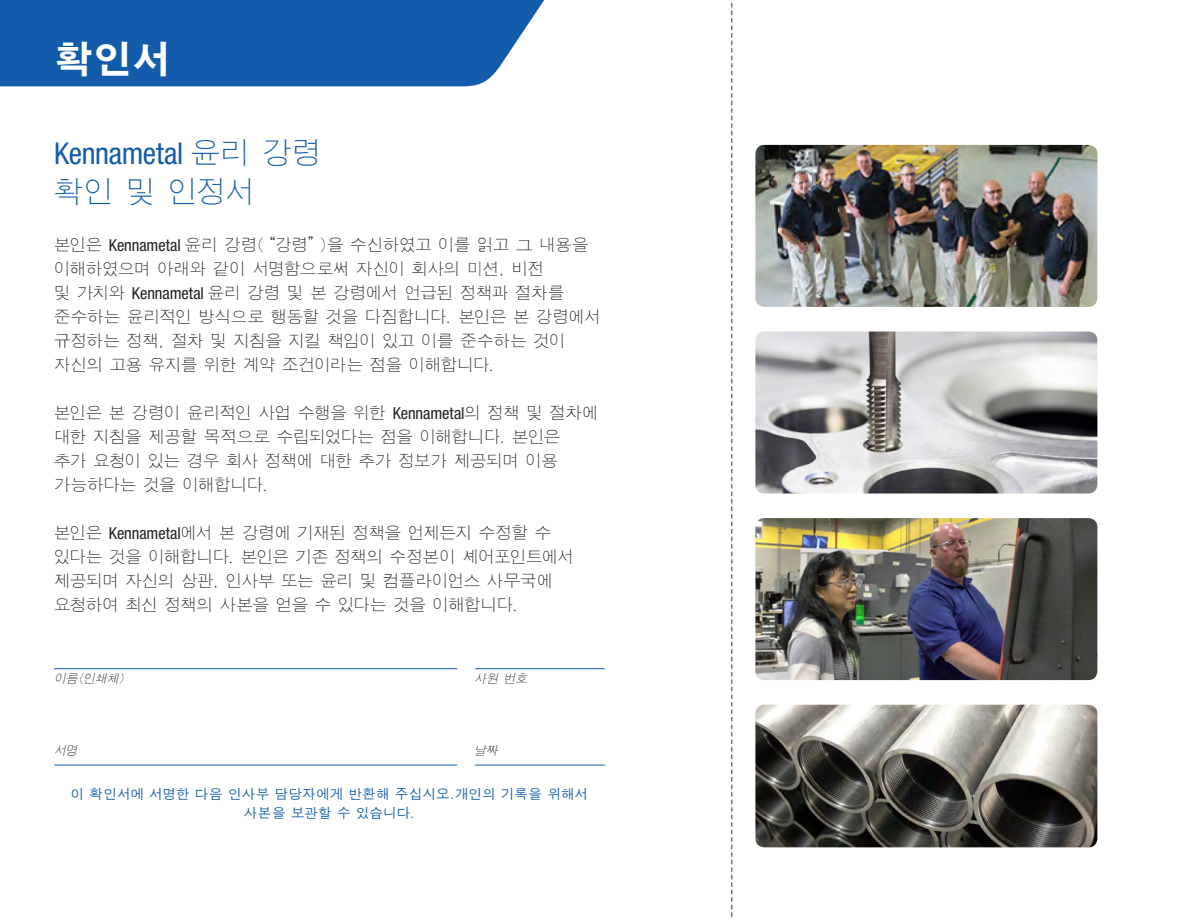
<style>
.page{position:relative;width:1188px;height:918px;background:#fff}
.page>*{position:absolute;margin:0;border:0;box-sizing:border-box;transform-origin:0 0}
.t1{font:700 39px "SM Gothic Std";color:#fff}
.BodyText_11_16_57_co{font:condensed 30px "Helvetica Neue LTW1 G";letter-spacing:-.01em;color:#135cab}
.BodyText_11_16_57_co-2{font:300 30px "SM Gothic Std";color:#135cab}
.BodyText_11_16_57_co-3{font:300 16.5px/24px "SM Gothic Std";letter-spacing:-.03em;color:#231f20}
.BodyText_11_16_57_co-4{font:500 13.5px/19.5px "SM Gothic Std";letter-spacing:.01em;color:#135cab;text-align:center}
.BodyText_11_16_57_co-5{font:italic 300 12px "SM Gothic Std";color:#231f20}
.s1{font-family:"SM Gothic Std";font-weight:300;font-stretch:normal}
.s2{font-family:"Helvetica Neue LTW1 G";font-weight:400;font-stretch:condensed}
</style>
<div class="page">
<svg style="left:731px;top:3px;width:1px;height:914px"></svg>
<hr style="left:54px;top:668px;width:403px;height:1px;background:#135cab">
<hr style="left:475px;top:668px;width:130px;height:1px;background:#135cab">
<hr style="left:54px;top:765px;width:403px;height:1px;background:#135cab">
<hr style="left:475px;top:765px;width:130px;height:1px;background:#135cab">
<img style="left:755px;top:145px;width:342px;height:162px">
<img style="left:755px;top:518px;width:342px;height:162px">
<img style="left:755px;top:705px;width:342px;height:142px">
<img style="left:755px;top:332px;width:342px;height:162px">
<div style="left:0;top:0;width:544px;height:86px;background:#135cab"></div>
<p class="t1" style="left:54px;top:40px;width:118px">확인서</p>
<p class="BodyText_11_16_57_co" style="left:54px;top:136px;width:270px">Kennametal <span class="s1">윤리 강령</span></p>
<p class="BodyText_11_16_57_co-2" style="left:54px;top:177px;width:203px">확인 및 인정서</p>
<p class="BodyText_11_16_57_co-3" style="left:54px;top:234px;width:548px">본인은 <span class="s2">Kennametal</span> 윤리 강령(“강령”)을 수신하였고 이를 읽고 그 내용을 이해하였으며 아래와 같이 서명함으로써 자신이 회사의 미션, 비전<br>및 가치와 <span class="s2">Kennametal</span> 윤리 강령 및 본 강령에서 언급된 정책과 절차를 준수하는 윤리적인 방식으로 행동할 것을 다짐합니다. 본인은 본 강령에서 규정하는 정책, 절차 및 지침을 지킬 책임이 있고 이를 준수하는 것이 자신의 고용 유지를 위한 계약 조건이라는 점을 이해합니다.</p>
<p class="BodyText_11_16_57_co-3" style="left:54px;top:402px;width:546px">본인은 본 강령이 윤리적인 사업 수행을 위한 <span class="s2">Kennametal</span>의 정책 및 절차에 대한 지침을 제공할 목적으로 수립되었다는 점을 이해합니다. 본인은<br>추가 요청이 있는 경우 회사 정책에 대한 추가 정보가 제공되며 이용 가능하다는 것을 이해합니다.</p>
<p class="BodyText_11_16_57_co-3" style="left:54px;top:522px;width:522px">본인은 <span class="s2">Kennametal</span>에서 본 강령에 기재된 정책을 언제든지 수정할 수 있다는 것을 이해합니다. 본인은 기존 정책의 수정본이 셰어포인트에서 제공되며 자신의 상관, 인사부 또는 윤리 및 컴플라이언스 사무국에 요청하여 최신 정책의 사본을 얻을 수 있다는 것을 이해합니다.</p>
<p class="BodyText_11_16_57_co-5" style="left:54px;top:672px;width:75px">이름(인쇄체)</p>
<p class="BodyText_11_16_57_co-5" style="left:474px;top:672px;width:58px">사원 번호</p>
<p class="BodyText_11_16_57_co-5" style="left:54px;top:744px;width:28px">서명</p>
<p class="BodyText_11_16_57_co-5" style="left:474px;top:744px;width:28px">날짜</p>
<p class="BodyText_11_16_57_co-4" style="left:71px;top:785px;width:519px">이 확인서에 서명한 다음 인사부 담당자에게 반환해 주십시오.개인의 기록을 위해서 사본을 보관할 수 있습니다.</p>
</div>
